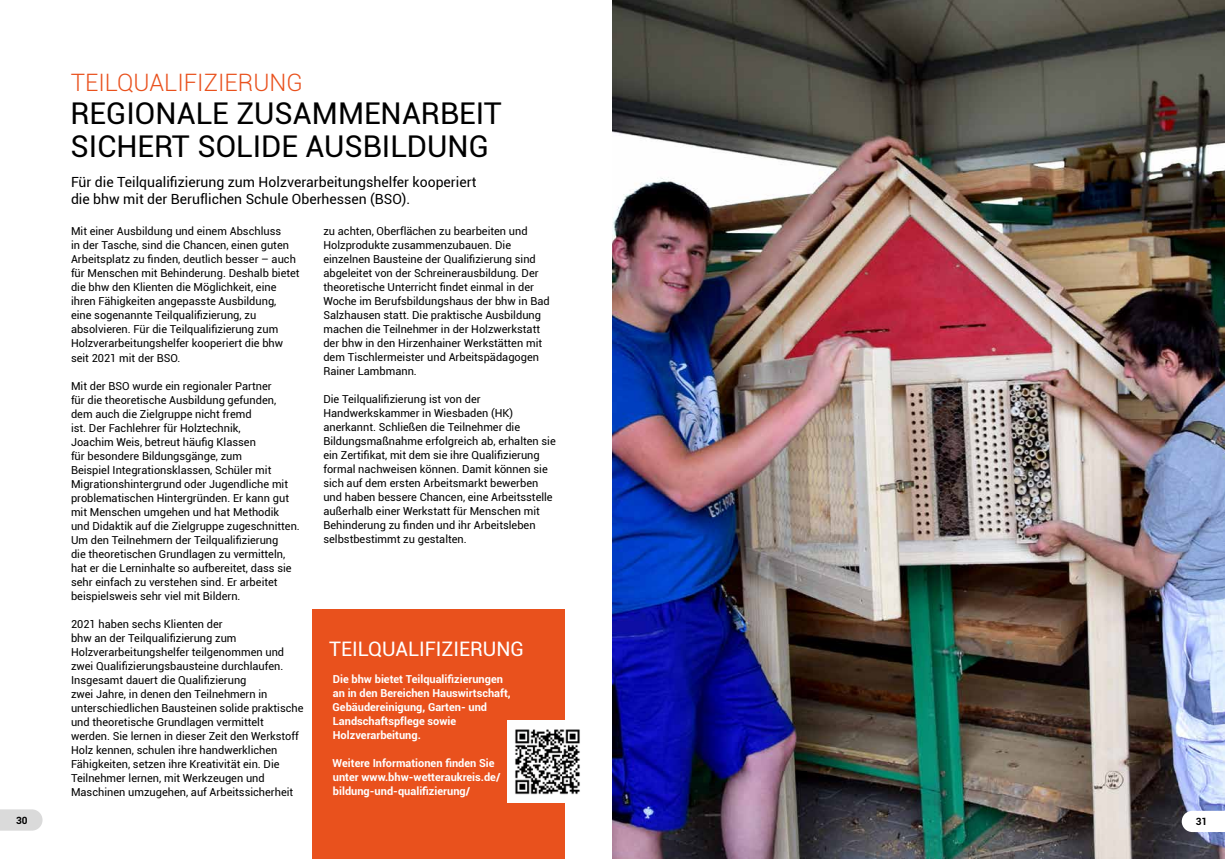
<style>
.page{position:relative;width:1225px;height:859px;background:#fff}
.page>*{position:absolute;margin:0;border:0;box-sizing:border-box;transform-origin:0 0}
.t1{font:30px/33px "Roboto";color:#000}
.t2{font:300 24px "Roboto";color:#e9511d}
.t3{font:20px "Roboto";color:#fff}
.t4{font:14px/17px "Roboto";color:#000}
.t5{font:11px/14px "Roboto";color:#000}
.t6{font:700 11px/14px "Roboto";color:#fff}
.t7{font:700 10px "Roboto";color:#000}
</style>
<div class="page">
<svg style="left:0;top:809px;width:43px;height:22px"></svg>
<div style="left:313px;top:609px;width:252px;height:250px;background:#e9511d"></div>
<img style="left:612px;top:0;width:613px;height:859px">
<img style="left:507px;top:720px;width:73px;height:82px">
<svg style="left:1181px;top:810px;width:44px;height:22px"></svg>
<p class="t7" style="left:16px;top:813px;width:13px">30</p>
<h2 class="t2" style="left:71px;top:66px;width:234px">TEILQUALIFIZIERUNG</h2>
<h1 class="t1" style="left:71px;top:96px;width:433px">REGIONALE ZUSAMMENARBEIT<br>SICHERT SOLIDE AUSBILDUNG</h1>
<p class="t4" style="left:71px;top:173px;width:407px">Für die Teilqualifizierung zum Holzverarbeitungshelfer kooperiert die bhw mit der Beruflichen Schule Oberhessen (BSO).</p>
<p class="t5" style="left:71px;top:224px;width:230px">Mit einer Ausbildung und einem Abschluss<br>in der Tasche, sind die Chancen, einen guten Arbeitsplatz zu finden, deutlich besser – auch für Menschen mit Behinderung. Deshalb bietet die bhw den Klienten die Möglichkeit, eine ihren Fähigkeiten angepasste Ausbildung, eine sogenannte Teilqualifizierung, zu absolvieren. Für die Teilqualifizierung zum Holzverarbeitungshelfer kooperiert die bhw</p>
<p class="t5" style="left:71px;top:351px;width:111px">seit 2021 mit der BSO.</p>
<p class="t5" style="left:71px;top:379px;width:230px">Mit der BSO wurde ein regionaler Partner<br>für die theoretische Ausbildung gefunden, dem auch die Zielgruppe nicht fremd<br>ist. Der Fachlehrer für Holztechnik,<br>Joachim Weis, betreut häufig Klassen<br>für besondere Bildungsgänge, zum<br>Beispiel Integrationsklassen, Schüler mit Migrationshintergrund oder Jugendliche mit problematischen Hintergründen. Er kann gut mit Menschen umgehen und hat Methodik und Didaktik auf die Zielgruppe zugeschnitten.<br>Um den Teilnehmern der Teilqualifizierung<br>die theoretischen Grundlagen zu vermitteln, hat er die Lerninhalte so aufbereitet, dass sie sehr einfach zu verstehen sind. Er arbeitet beispielsweis sehr viel mit Bildern.</p>
<p class="t5" style="left:71px;top:617px;width:234px">2021 haben sechs Klienten der<br>bhw an der Teilqualifizierung zum Holzverarbeitungshelfer teilgenommen und zwei Qualifizierungsbausteine durchlaufen.<br>Insgesamt dauert die Qualifizierung<br>zwei Jahre, in denen den Teilnehmern in unterschiedlichen Bausteinen solide praktische und theoretische Grundlagen vermittelt werden. Sie lernen in dieser Zeit den Werkstoff Holz kennen, schulen ihre handwerklichen Fähigkeiten, setzen ihre Kreativität ein. Die Teilnehmer lernen, mit Werkzeugen und Maschinen umzugehen, auf Arbeitssicherheit</p>
<p class="t5" style="left:323px;top:224px;width:228px">zu achten, Oberflächen zu bearbeiten und Holzprodukte zusammenzubauen. Die einzelnen Bausteine der Qualifizierung sind abgeleitet von der Schreinerausbildung. Der theoretische Unterricht findet einmal in der Woche im Berufsbildungshaus der bhw in Bad Salzhausen statt. Die praktische Ausbildung machen die Teilnehmer in der Holzwerkstatt der bhw in den Hirzenhainer Werkstätten mit dem Tischlermeister und Arbeitspädagogen Rainer Lambmann.</p>
<p class="t5" style="left:323px;top:392px;width:234px">Die Teilqualifizierung ist von der Handwerkskammer in Wiesbaden (HK) anerkannt. Schließen die Teilnehmer die Bildungsmaßnahme erfolgreich ab, erhalten sie ein Zertifikat, mit dem sie ihre Qualifizierung formal nachweisen können. Damit können sie sich auf dem ersten Arbeitsmarkt bewerben und haben bessere Chancen, eine Arbeitsstelle außerhalb einer Werkstatt für Menschen mit Behinderung zu finden und ihr Arbeitsleben selbstbestimmt zu gestalten.</p>
<h3 class="t3" style="left:329px;top:635px;width:196px">TEILQUALIFIZIERUNG</h3>
<p class="t6" style="left:333px;top:672px;width:180px">Die bhw bietet Teilqualifizierungen an in den Bereichen Hauswirtschaft,<br>Gebäudereinigung, Garten- und<br>Landschaftspflege sowie<br>Holzverarbeitung.</p>
<p class="t6" style="left:333px;top:756px;width:169px">Weitere Informationen finden Sie unter www.bhw-wetteraukreis.de/ bildung-und-qualifizierung/</p>
<p class="t7" style="left:1195px;top:814px;width:13px">31</p>
</div>
